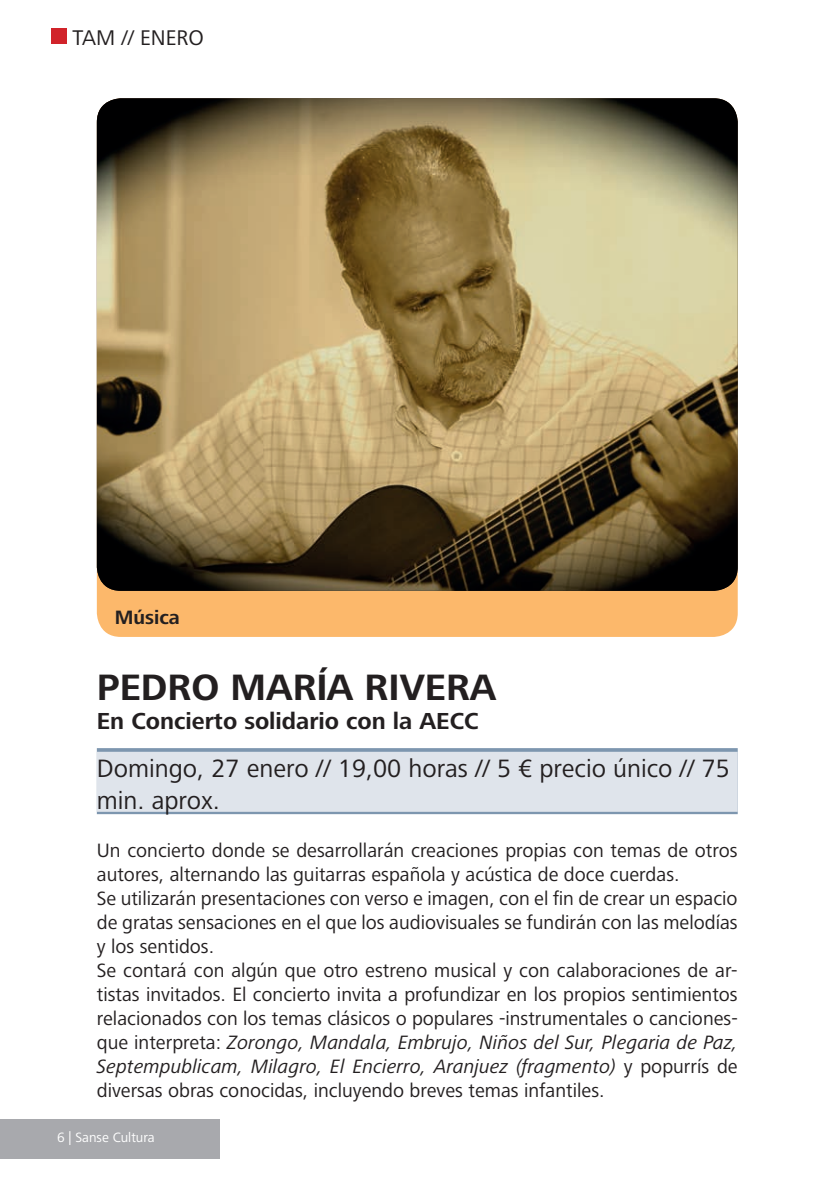
<style>
.page{position:relative;width:832px;height:1195px;background:#fff}
.page>*{position:absolute;margin:0;border:0;box-sizing:border-box;transform-origin:0 0}
.t1{font:700 38px "Frutiger Next LT";color:#231f20}
.t2{font:26px/31.2px "Frutiger Next LT";color:#231f20}
.t3{font:700 24px "Frutiger Next LT";color:#231f20}
.t4{font:22px "Frutiger Next LT";color:#231f20}
.t5{font:20px/24px "Frutiger Next LT";color:#231f20;text-align:justify}
.Texto{font:700 20px "Frutiger Next LT";color:#231f20}
.t6{font:14px "Frutiger Next LT";color:#fff}
.s1{font-style:italic}
</style>
<div class="page">
<div style="left:97px;top:748px;width:640px;height:66px;background:linear-gradient(to right,#7d96af,#7d96af)"></div>
<div style="left:97px;top:751px;width:640px;height:60px;background:#dfe4eb"></div>
<div style="left:97px;top:98px;width:640px;height:539px;background:#fcb86b;border-radius:24px"></div>
<img style="left:97px;top:98px;width:640px;height:493px">
<div style="left:0;top:1119px;width:220px;height:39px;background:#a8a9ad"></div>
<div style="left:51px;top:28px;width:16px;height:16px;background:#d1232a"></div>
<p class="t4" style="left:72px;top:25px;width:81px">TAM // enero</p>
<p class="Texto" style="left:115px;top:606px;width:66px">Música</p>
<p class="t1" style="left:97px;top:666px;width:401px">PEDRO MARÍA RIVERA</p>
<p class="t3" style="left:97px;top:707px;width:383px">En Concierto solidario con la AECC</p>
<p class="t2" style="left:97px;top:753px;width:634px">Domingo, 27 enero // 19,00 horas // 5 € precio único // 75 min. aprox.</p>
<p class="t5" style="left:97px;top:837px;width:642px">Un concierto donde se desarrollarán creaciones propias con temas de otros autores, alternando las guitarras española y acústica de doce cuerdas.</p>
<p class="t5" style="left:97px;top:885px;width:642px">Se utilizarán presentaciones con verso e imagen, con el fin de crear un espacio de gratas sensaciones en el que los audiovisuales se fundirán con las melodías y los sentidos.</p>
<p class="t5" style="left:97px;top:957px;width:642px">Se contará con algún que otro estreno musical y con calaboraciones de ar&shy;tistas invitados. El concierto invita a profundizar en los propios sentimientos relacionados con los temas clásicos o populares -instrumentales o canciones&shy;que interpreta: <span class="s1">Zorongo, Mandala, Embrujo, Niños del Sur, Plegaria de Paz, Septempublicam, Milagro, El Encierro, Aranjuez (fragmento)</span> y popurrís de diversas obras conocidas, incluyendo breves temas infantiles.</p>
<p class="t6" style="left:57px;top:1128px;width:99px">6 | Sanse Cultura</p>
</div>
